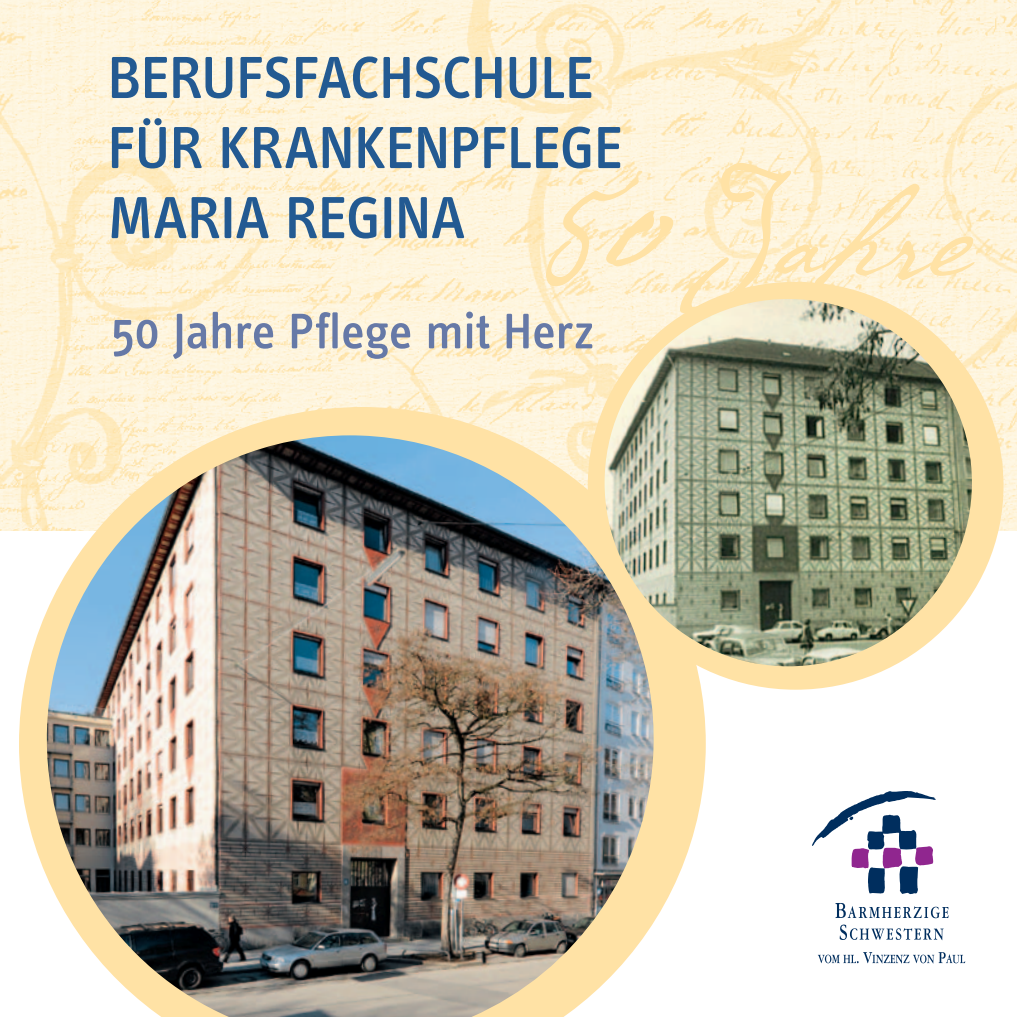
<style>
.page{position:relative;width:1017px;height:1017px;background:#fff}
.page>*{position:absolute;margin:0;border:0;box-sizing:border-box;transform-origin:0 0}
.t1{font:152.95px "P22 Cezanne Pro";color:#ffe2a5}
.t2{font:500 61.25px/70px "Info OT Text";letter-spacing:-.01em;color:#235a92}
.t3{font:500 51.62px "Info OT Text";letter-spacing:-.015em;color:#6679a7}
</style>
<div class="page">
<img style="left:0;top:0;width:1017px;height:531px">
<svg style="left:840px;top:925px;width:104px;height:15px"></svg>
<svg style="left:835px;top:903px;width:114px;height:15px"></svg>
<svg style="left:818px;top:952px;width:147px;height:12px"></svg>
<svg style="left:812px;top:791px;width:124px;height:103px"></svg>
<svg style="left:19px;top:407px;width:687px;height:507px"></svg>
<img style="left:43px;top:435px;width:616px;height:582px">
<div style="left:588px;top:282px;width:415px;height:408px;background:#ffe2a5;border-radius:50%"></div>
<img style="left:605px;top:299px;width:367px;height:367px;border-radius:184px">
<p class="t2" style="left:107px;top:41px;width:517px">BERUFSFACHSCHULE<br>FÜR KRANKENPFLEGE<br>MARIA REGINA</p>
<h1 class="t1" style="left:541px;top:130px;width:433px">50Jahre</h1>
<p class="t3" style="left:111px;top:299px;width:485px">50 JAHRE PFLEGE MIT HERZ</p>
</div>
